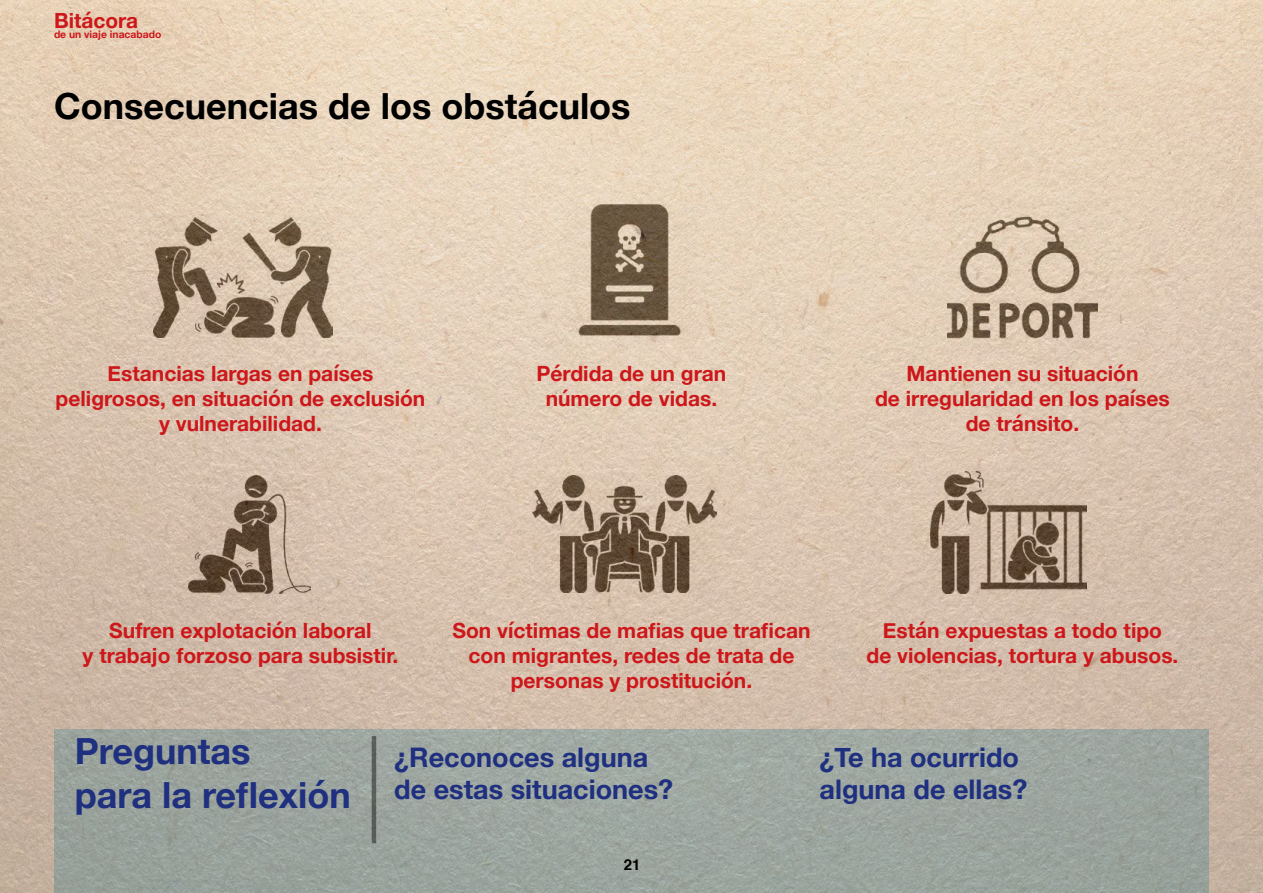
<style>
.page{position:relative;width:1263px;height:893px;background:#fff}
.page>*{position:absolute;margin:0;border:0;box-sizing:border-box;transform-origin:0 0}
.t1{font:700 36px "Helvetica Neue";color:#000}
.t2{font:700 36px/43.2px "Helvetica Neue";color:#283583}
.t3{font:700 27px/32.4px "Helvetica Neue";color:#283583}
.t4{font:700 21px/25.2px "Helvetica Neue";color:#cd171a;text-align:center}
.t5{font:700 20.85px "Helvetica Neue";color:#cd171a}
.t6{font:700 15px "Helvetica";color:#000}
.t7{font:700 10.35px "Helvetica Neue";color:#cd171a}
</style>
<div class="page">
<img style="left:0;top:0;width:1263px;height:893px">
<svg style="left:54px;top:729px;width:1155px;height:164px;background:#9ba49e"></svg>
<img style="left:562px;top:203px;width:134px;height:133px">
<img style="left:931px;top:471px;width:155px;height:123px">
<img style="left:533px;top:476px;width:183px;height:117px">
<img style="left:188px;top:476px;width:123px;height:118px">
<img style="left:948px;top:203px;width:149px;height:149px">
<img style="left:153px;top:217px;width:179px;height:120px">
<p class="t5" style="left:54px;top:4px;width:86px">Bitácora</p>
<p class="t7" style="left:54px;top:26px;width:109px">de un viaje inacabado</p>
<h1 class="t1" style="left:54px;top:78px;width:578px">Consecuencias de los obstáculos</h1>
<p class="t4" style="left:56px;top:361px;width:371px">Estancias largas en países peligrosos, en situación de exclusión y vulnerabilidad.</p>
<p class="t4" style="left:537px;top:361px;width:191px">Pérdida de un gran número de vidas.</p>
<p class="t4" style="left:875px;top:361px;width:296px">Mantienen su situación<br>de irregularidad en los países de tránsito.</p>
<p class="t4" style="left:83px;top:618px;width:317px">Sufren explotación laboral<br>y trabajo forzoso para subsistir.</p>
<p class="t4" style="left:452px;top:618px;width:360px">Son víctimas de mafias que trafican con migrantes, redes de trata de personas y prostitución.</p>
<p class="t4" style="left:866px;top:618px;width:313px">Están expuestas a todo tipo<br>de violencias, tortura y abusos.</p>
<h1 class="t2" style="left:75px;top:731px;width:277px">Preguntas<br>para la reflexión</h1>
<p class="t3" style="left:394px;top:742px;width:280px">¿Reconoces alguna de estas situaciones?</p>
<p class="t3" style="left:819px;top:742px;width:209px">¿Te ha ocurrido alguna de ellas?</p>
<p class="t6" style="left:624px;top:853px;width:18px">21</p>
</div>
